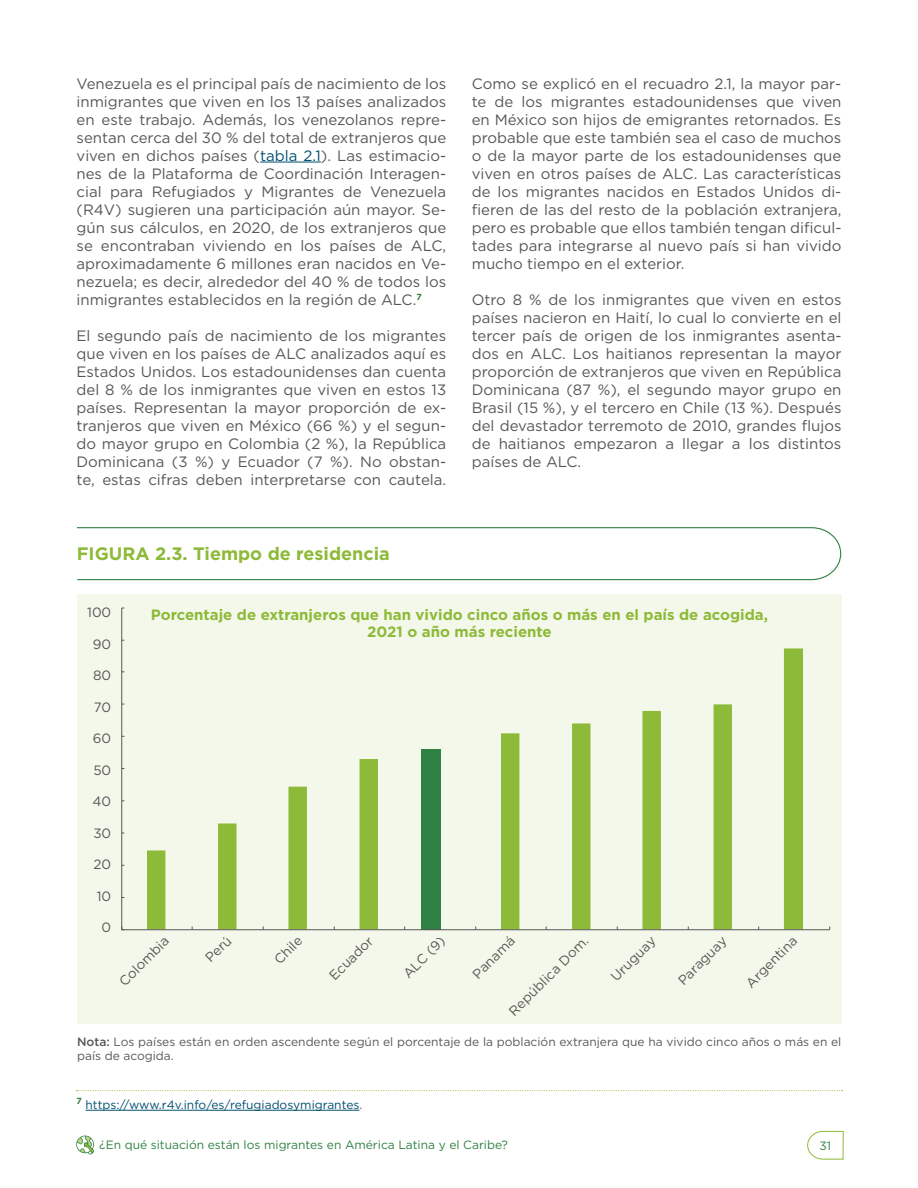
<style>
.page{position:relative;width:918px;height:1188px;background:#fff}
.page>*{position:absolute;margin:0;border:0;box-sizing:border-box;transform-origin:0 0}
.t1{font:700 18px "Gotham";color:#8dba38}
.t2{font:15px/18px "Gotham";color:#575756;text-align:justify}
.t3{font:700 15px/16.5px "Gotham";color:#8dba38;text-align:center}
.t4{font:13.5px "Gotham";color:#575756}
.t5{font:12px/13.5px "Gotham";color:#575756}
.t6{font:12px "Gotham";color:#308144}
.t7{font:12px "Gotham";color:#004e70}
.s1{color:#004e70}
.s2{font-weight:500}
.s3{color:#575756}
</style>
<div class="page">
<svg style="left:807px;top:1131px;width:37px;height:29px"></svg>
<svg style="left:76px;top:1136px;width:18px;height:19px"></svg>
<hr style="left:260px;top:162px;width:61px;height:1px;background:#004e70">
<hr style="left:86px;top:1110px;width:273px;height:1px;background:#004e70">
<svg style="left:77px;top:1090px;width:765px;height:1px"></svg>
<svg style="left:77px;top:527px;width:765px;height:54px"></svg>
<div style="left:77px;top:595px;width:765px;height:429px;background:#f4f8eb"></div>
<svg style="left:147px;top:648px;width:656px;height:281px"></svg>
<hr style="left:121px;top:608px;width:1px;height:322px;background:#575756">
<hr style="left:122px;top:929px;width:708px;height:1px;background:#575756">
<p class="t2" style="left:77px;top:74px;width:371px">Venezuela es el principal país de nacimiento de los inmigrantes que viven en los 13 países analizados en este trabajo. Además, los venezolanos repre&shy;sentan cerca del 30 % del total de extranjeros que viven en dichos países (<span class="s1">tabla 2.1</span>). Las estimacio&shy;nes de la Plataforma de Coordinación Interagen&shy;cial para Refugiados y Migrantes de Venezuela (R4V) sugieren una participación aún mayor. Se&shy;gún sus cálculos, en 2020, de los extranjeros que se encontraban viviendo en los países de ALC, aproximadamente 6 millones eran nacidos en Ve&shy;nezuela; es decir, alrededor del 40 % de todos los inmigrantes establecidos en la región de ALC.<sup>7</sup></p>
<p class="t2" style="left:77px;top:326px;width:371px">El segundo país de nacimiento de los migrantes que viven en los países de ALC analizados aquí es Estados Unidos. Los estadounidenses dan cuenta del 8 % de los inmigrantes que viven en estos 13 países. Representan la mayor proporción de ex&shy;tranjeros que viven en México (66 %) y el segun&shy;do mayor grupo en Colombia (2 %), la República Dominicana (3 %) y Ecuador (7 %). No obstan&shy;te, estas cifras deben interpretarse con cautela.</p>
<p class="t1" style="left:77px;top:542px;width:314px">FIGURA 2.3. Tiempo de residencia</p>
<p class="t2" style="left:472px;top:74px;width:371px">Como se explicó en el recuadro 2.1, la mayor par&shy;te de los migrantes estadounidenses que viven en México son hijos de emigrantes retornados. Es probable que este también sea el caso de muchos o de la mayor parte de los estadounidenses que viven en otros países de ALC. Las características de los migrantes nacidos en Estados Unidos di&shy;fieren de las del resto de la población extranjera, pero es probable que ellos también tengan dificul&shy;tades para integrarse al nuevo país si han vivido mucho tiempo en el exterior.</p>
<p class="t2" style="left:472px;top:290px;width:371px">Otro 8 % de los inmigrantes que viven en estos países nacieron en Haití, lo cual lo convierte en el tercer país de origen de los inmigrantes asenta&shy;dos en ALC. Los haitianos representan la mayor proporción de extranjeros que viven en República Dominicana (87 %), el segundo mayor grupo en Brasil (15 %), y el tercero en Chile (13 %). Después del devastador terremoto de 2010, grandes flujos de haitianos empezaron a llegar a los distintos países de ALC.</p>
<p class="t4" style="left:87px;top:604px;width:26px">100</p>
<p class="t4" style="left:93px;top:635px;width:20px">90</p>
<p class="t4" style="left:93px;top:667px;width:20px">80</p>
<p class="t4" style="left:94px;top:698px;width:19px">70</p>
<p class="t4" style="left:93px;top:730px;width:20px">60</p>
<p class="t4" style="left:93px;top:761px;width:19px">50</p>
<p class="t4" style="left:93px;top:793px;width:20px">40</p>
<p class="t4" style="left:93px;top:824px;width:19px">30</p>
<p class="t4" style="left:94px;top:856px;width:19px">20</p>
<p class="t4" style="left:97px;top:887px;width:16px">10</p>
<p class="t4" style="left:102px;top:919px;width:11px">0</p>
<p class="t3" style="left:151px;top:607px;width:619px">Porcentaje de extranjeros que han vivido cinco años o más en el país de acogida,<br>2021 o año más reciente</p>
<p class="t4" style="left:469px;top:970px;width:55px;rotate:-45deg">Panamá</p>
<p class="t4" style="left:201px;top:954px;width:32px;rotate:-45deg">Perú</p>
<p class="t4" style="left:325px;top:972px;width:59px;rotate:-45deg">Ecuador</p>
<p class="t4" style="left:742px;top:979px;width:68px;rotate:-45deg">Arg entina</p>
<p class="t4" style="left:270px;top:956px;width:35px;rotate:-45deg">Chile</p>
<p class="t4" style="left:399px;top:970px;width:55px;rotate:-45deg">ALC (9)</p>
<p class="t4" style="left:115px;top:977px;width:65px;rotate:-45deg">Colombia</p>
<p class="t4" style="left:607px;top:972px;width:57px;rotate:-45deg">Uruguay</p>
<p class="t4" style="left:674px;top:976px;width:63px;rotate:-45deg">Parag uay</p>
<p class="t4" style="left:505px;top:1007px;width:107px;rotate:-45deg">República Dom.</p>
<p class="t5" style="left:77px;top:1035px;width:766px"><span class="s2">Nota:</span> Los países están en orden ascendente según el porcentaje de la población extranjera que ha vivido cinco años o más en el país de acogida.</p>
<p class="t7" style="left:77px;top:1097px;width:287px"><sup>7</sup> https://www.r4v.info/es/refugiadosymigrantes<span class="s3">.</span></p>
<p class="t6" style="left:99px;top:1137px;width:410px">¿En qué situación están los migrantes en América Latina y el Caribe?</p>
<p class="t6" style="left:820px;top:1138px;width:13px">31</p>
</div>
